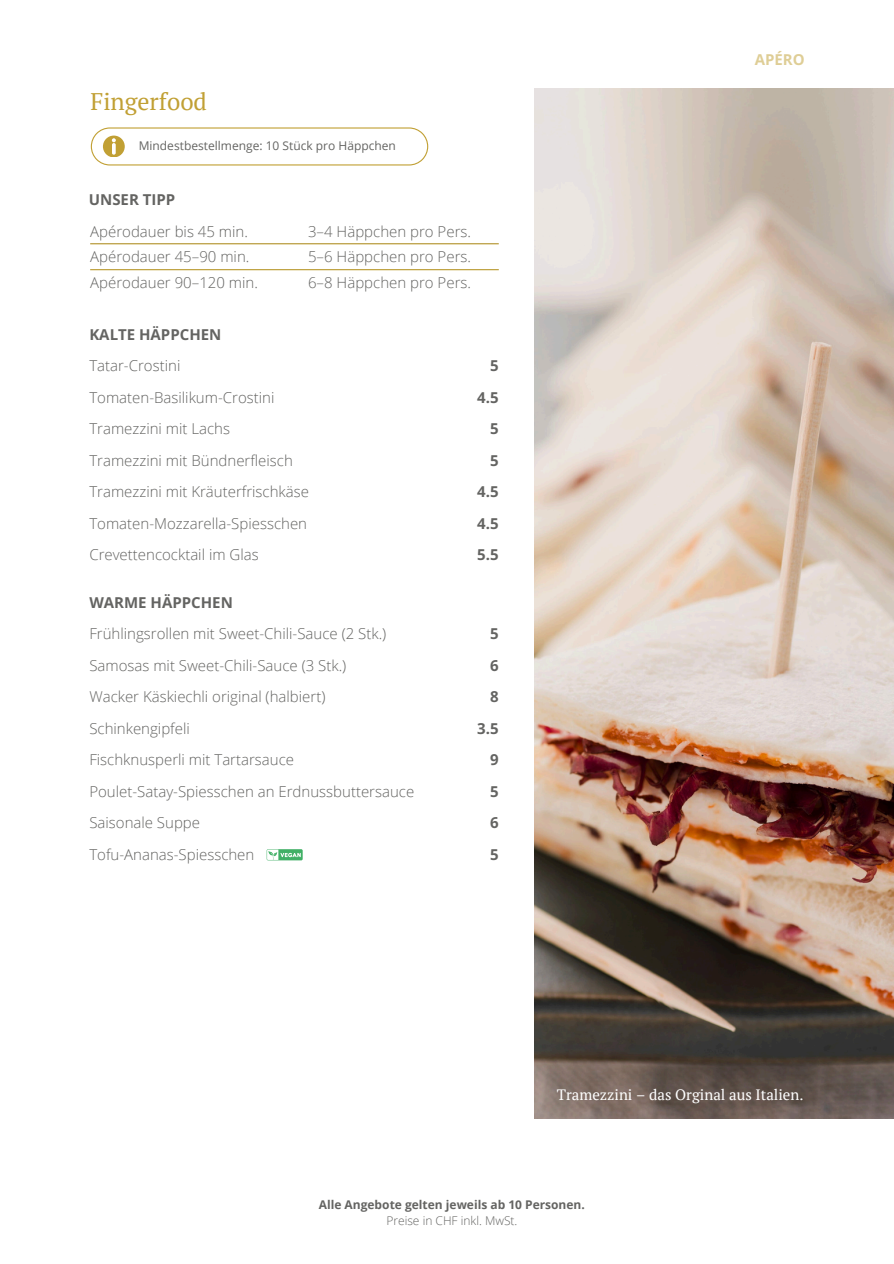
<style>
.page{position:relative;width:894px;height:1264px;background:#fff}
.page>*{position:absolute;margin:0;border:0;box-sizing:border-box;transform-origin:0 0}
.t1{font:24px "PT Serif";color:#c1a034}
.t2{font:300 15px/31.5px "Open Sans";color:#646462}
.t3{font:700 15px "Open Sans";color:#646462}
.t4{font:15px "PT Serif";color:#fff}
.t5{font:700 15px "Open Sans";color:#c1a034}
.t6{font:12px "Open Sans";color:#646462}
.t7{font:700 12px "Open Sans";color:#646462}
.t8{font:300 12px "Open Sans";color:#646462}
</style>
<div class="page">
<svg style="left:91px;top:127px;width:337px;height:38px"></svg>
<svg style="left:266px;top:849px;width:36px;height:11px"></svg>
<hr style="left:90px;top:243px;width:408px;height:1px;background:#c1a034">
<hr style="left:90px;top:269px;width:408px;height:1px;background:#c1a034">
<img style="left:534px;top:89px;width:359px;height:1029px">
<h2 class="t1" style="left:90px;top:85px;width:118px">Fingerfood</h2>
<h2 class="t6" style="left:139px;top:138px;width:258px">Mindestbestellmenge: 10 Stück pro Häppchen</h2>
<h2 class="t3" style="left:89px;top:189px;width:88px">UNSER TIPP</h2>
<h2 class="t2" style="left:90px;top:215px;width:159px">Apérodauer bis 45 min.</h2>
<h2 class="t2" style="left:308px;top:215px;width:164px">3–4 Häppchen pro Pers.</h2>
<h2 class="t2" style="left:90px;top:241px;width:161px">Apérodauer 45–90 min.</h2>
<h2 class="t2" style="left:308px;top:241px;width:164px">5–6 Häppchen pro Pers.</h2>
<h2 class="t2" style="left:90px;top:267px;width:169px">Apérodauer 90–120 min.</h2>
<h2 class="t2" style="left:308px;top:267px;width:164px">6–8 Häppchen pro Pers.</h2>
<p class="t3" style="left:89px;top:323px;width:133px">KALTE HÄPPCHEN</p>
<p class="t2" style="left:89px;top:349px;width:221px">Tatar-Crostini<br>Tomaten-Basilikum-Crostini<br>Tramezzini mit Lachs<br>Tramezzini mit Bündnerfleisch<br>Tramezzini mit Kräuterfrischkäse<br>Tomaten-Mozzarella-Spiesschen<br>Crevettencocktail im Glas</p>
<p class="t3" style="left:89px;top:591px;width:145px">WARME HÄPPCHEN</p>
<p class="t2" style="left:89px;top:617px;width:326px">Frühlingsrollen mit Sweet-Chili-Sauce (2 Stk.)<br>Samosas mit Sweet-Chili-Sauce (3 Stk.)<br>Wacker Käskiechli original (halbiert)<br>Schinkengipfeli<br>Fischknusperli mit Tartarsauce Poulet-Satay-Spiesschen an Erdnussbuttersauce Saisonale Suppe<br>Tofu-Ananas-Spiesschen</p>
<h2 class="t3" style="left:490px;top:355px;width:10px">5</h2>
<h1 class="t3" style="left:477px;top:386px;width:23px">4.5</h1>
<p class="t3" style="left:490px;top:418px;width:10px">5</p>
<h3 class="t3" style="left:490px;top:449px;width:10px">5</h3>
<p class="t3" style="left:477px;top:481px;width:23px">4.5</p>
<p class="t3" style="left:477px;top:512px;width:23px">4.5</p>
<h2 class="t3" style="left:477px;top:544px;width:23px">5.5</h2>
<p class="t3" style="left:490px;top:623px;width:10px">5</p>
<p class="t3" style="left:490px;top:654px;width:10px">6</p>
<p class="t3" style="left:490px;top:686px;width:10px">8</p>
<p class="t3" style="left:477px;top:717px;width:23px">3.5</p>
<p class="t3" style="left:490px;top:749px;width:10px">9</p>
<p class="t3" style="left:490px;top:780px;width:10px">5</p>
<p class="t3" style="left:490px;top:812px;width:10px">6</p>
<h2 class="t3" style="left:490px;top:843px;width:10px">5</h2>
<p class="t5" style="left:754px;top:49px;width:51px">APÉRO</p>
<h2 class="t4" style="left:556px;top:1084px;width:248px">Tramezzini – das Orginal aus Italien.</h2>
<h2 class="t7" style="left:319px;top:1195px;width:267px">Alle Angebote gelten jeweils ab 10 Personen.</h2>
<h2 class="t8" style="left:386px;top:1211px;width:132px">Preise in CHF inkl. MwSt.</h2>
</div>
